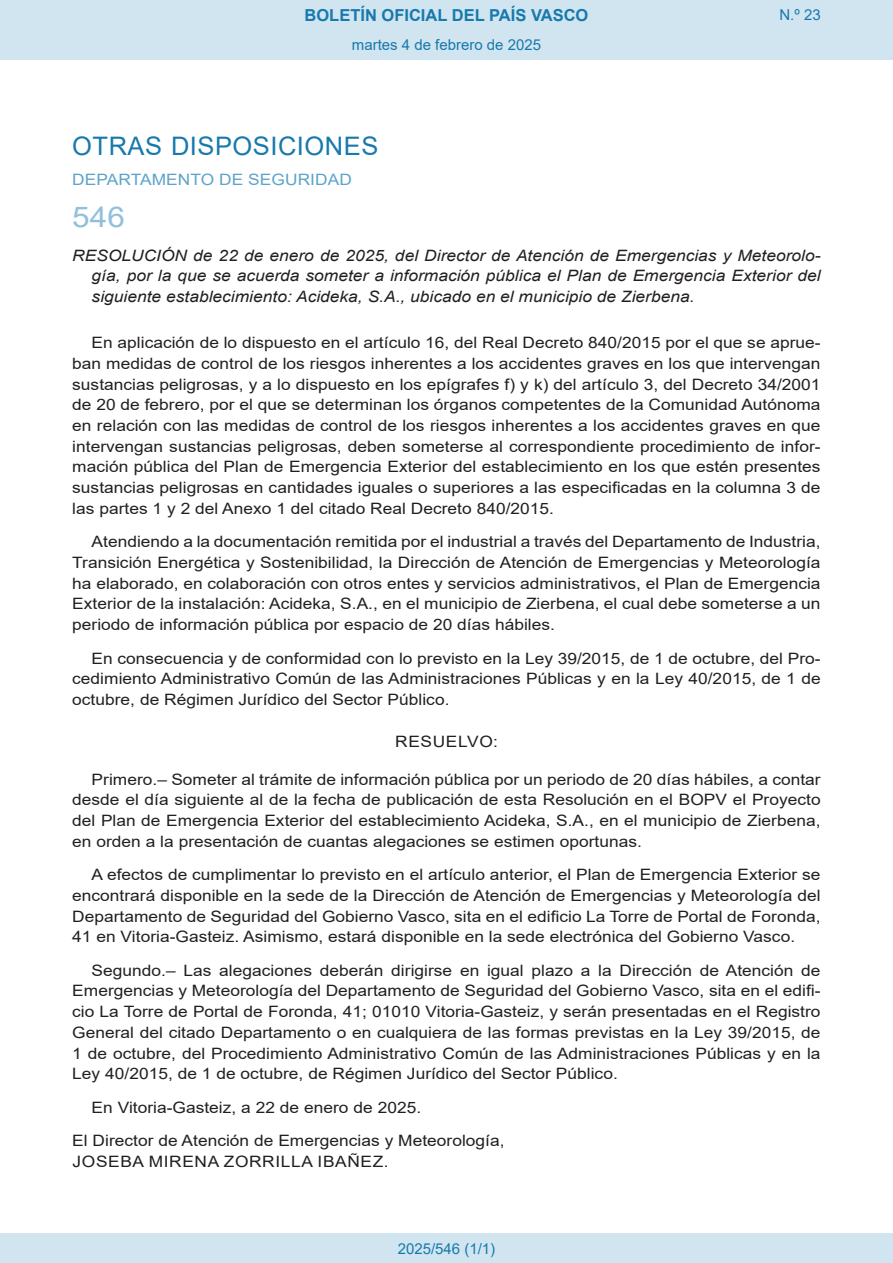
<style>
.page{position:relative;width:893px;height:1263px;background:#fff}
.page>*{position:absolute;margin:0;border:0;box-sizing:border-box;transform-origin:0 0}
.BOPVOrden{font:28.5px "Arial";color:#90c0db;scale:1.11 1}
.BOPVSeccion{font:25.5px "Arial";letter-spacing:.02em;color:#1879ad}
.t1{font:700 16.5px "Arial";color:#1879ad}
.BOPVDetalle{font:15.6px/20.7px "Arial";color:#231f20;text-align:justify;scale:1.11 1}
.BOPVTitulo{font:italic 15.6px/20.7px "Arial";color:#231f20;text-align:justify;scale:1.11 1}
.BOPVFirmaPuesto{font:15.6px "Arial";color:#231f20;scale:1.11 1}
.BOPVFirmaLugFec{font:15.6px "Arial";color:#231f20;scale:1.11 1}
.BOPVFirmaNombre{font:15.6px "Arial";letter-spacing:.035em;color:#231f20;scale:1.11 1}
.BOPVOrganismo{font:15.6px "Arial";letter-spacing:.005em;color:#5ea4ca;scale:1.11 1}
.BOPVClave{font:15.6px "Arial";letter-spacing:.035em;color:#231f20;scale:1.11 1}
.Paginacion_Centro{font:15px "Arial";color:#1879ad}
</style>
<div class="page">
<div style="left:0;top:0;width:893px;height:60px;background:#d0e5f0"></div>
<div style="left:0;top:1233px;width:893px;height:30px;background:#d0e5f0"></div>
<p class="t1" style="left:305px;top:3px;width:285px">BOLETÍN OFICIAL DEL PAÍS VASCO</p>
<p class="Paginacion_Centro" style="left:352px;top:35px;width:191px">martes 4 de febrero de 2025</p>
<p class="Paginacion_Centro" style="left:779px;top:5px;width:43px">N.º 23</p>
<p class="BOPVSeccion" style="left:72px;top:128px;width:308px">OTRAS DISPOSICIONES</p>
<p class="BOPVOrganismo" style="left:72px;top:168px;width:253px">DEPARTAMENTO DE SEGURIDAD</p>
<p class="BOPVOrden" style="left:72px;top:197px;width:49px">546</p>
<p class="BOPVTitulo" style="left:92px;top:245px;width:658px;text-indent:-19px">RESOLUCIÓN de 22 de enero de 2025, del Director de Atención de Emergencias y Meteorolo&shy;gía, por la que se acuerda someter a información pública el Plan de Emergencia Exterior del siguiente establecimiento: Acideka, S.A., ubicado en el municipio de Zierbena.</p>
<p class="BOPVDetalle" style="left:72px;top:332px;width:676px;text-indent:19px">En aplicación de lo dispuesto en el artículo 16, del Real Decreto 840/2015 por el que se aprue&shy;ban medidas de control de los riesgos inherentes a los accidentes graves en los que intervengan sustancias peligrosas, y a lo dispuesto en los epígrafes f) y k) del artículo 3, del Decreto 34/2001 de 20 de febrero, por el que se determinan los órganos competentes de la Comunidad Autónoma en relación con las medidas de control de los riesgos inherentes a los accidentes graves en que intervengan sustancias peligrosas, deben someterse al correspondiente procedimiento de infor&shy;mación pública del Plan de Emergencia Exterior del establecimiento en los que estén presentes sustancias peligrosas en cantidades iguales o superiores a las especificadas en la columna 3 de las partes 1 y 2 del Anexo 1 del citado Real Decreto 840/2015.</p>
<p class="BOPVDetalle" style="left:72px;top:531px;width:676px;text-indent:19px">Atendiendo a la documentación remitida por el industrial a través del Departamento de Industria, Transición Energética y Sostenibilidad, la Dirección de Atención de Emergencias y Meteorología ha elaborado, en colaboración con otros entes y servicios administrativos, el Plan de Emergencia Exterior de la instalación: Acideka, S.A., en el municipio de Zierbena, el cual debe someterse a un periodo de información pública por espacio de 20 días hábiles.</p>
<p class="BOPVDetalle" style="left:72px;top:648px;width:676px;text-indent:19px">En consecuencia y de conformidad con lo previsto en la Ley 39/2015, de 1 de octubre, del Pro&shy;cedimiento Administrativo Común de las Administraciones Públicas y en la Ley 40/2015, de 1 de octubre, de Régimen Jurídico del Sector Público.</p>
<p class="BOPVClave" style="left:395px;top:731px;width:94px">RESUELVO:</p>
<p class="BOPVDetalle" style="left:72px;top:769px;width:676px;text-indent:19px">Primero.– Someter al trámite de información pública por un periodo de 20 días hábiles, a contar desde el día siguiente al de la fecha de publicación de esta Resolución en el BOPV el Proyecto del Plan de Emergencia Exterior del establecimiento Acideka, S.A., en el municipio de Zierbena, en orden a la presentación de cuantas alegaciones se estimen oportunas.</p>
<p class="BOPVDetalle" style="left:72px;top:864px;width:676px;text-indent:19px">A efectos de cumplimentar lo previsto en el artículo anterior, el Plan de Emergencia Exterior se encontrará disponible en la sede de la Dirección de Atención de Emergencias y Meteorología del Departamento de Seguridad del Gobierno Vasco, sita en el edificio La Torre de Portal de Foronda, 41 en Vitoria-Gasteiz. Asimismo, estará disponible en la sede electrónica del Gobierno Vasco.</p>
<p class="BOPVDetalle" style="left:72px;top:960px;width:676px;text-indent:19px">Segundo.– Las alegaciones deberán dirigirse en igual plazo a la Dirección de Atención de Emergencias y Meteorología del Departamento de Seguridad del Gobierno Vasco, sita en el edifi&shy;cio La Torre de Portal de Foronda, 41; 01010 Vitoria-Gasteiz, y serán presentadas en el Registro General del citado Departamento o en cualquiera de las formas previstas en la Ley 39/2015, de 1 de octubre, del Procedimiento Administrativo Común de las Administraciones Públicas y en la Ley 40/2015, de 1 de octubre, de Régimen Jurídico del Sector Público.</p>
<p class="BOPVFirmaLugFec" style="left:92px;top:1096px;width:298px">En Vitoria-Gasteiz, a 22 de enero de 2025.</p>
<p class="BOPVFirmaPuesto" style="left:72px;top:1130px;width:391px">El Director de Atención de Emergencias y Meteorología,</p>
<p class="BOPVFirmaNombre" style="left:73px;top:1151px;width:286px">JOSEBA MIRENA ZORRILLA IBAÑEZ.</p>
<p class="Paginacion_Centro" style="left:398px;top:1238px;width:99px">2025/546 (1/1)</p>
</div>
